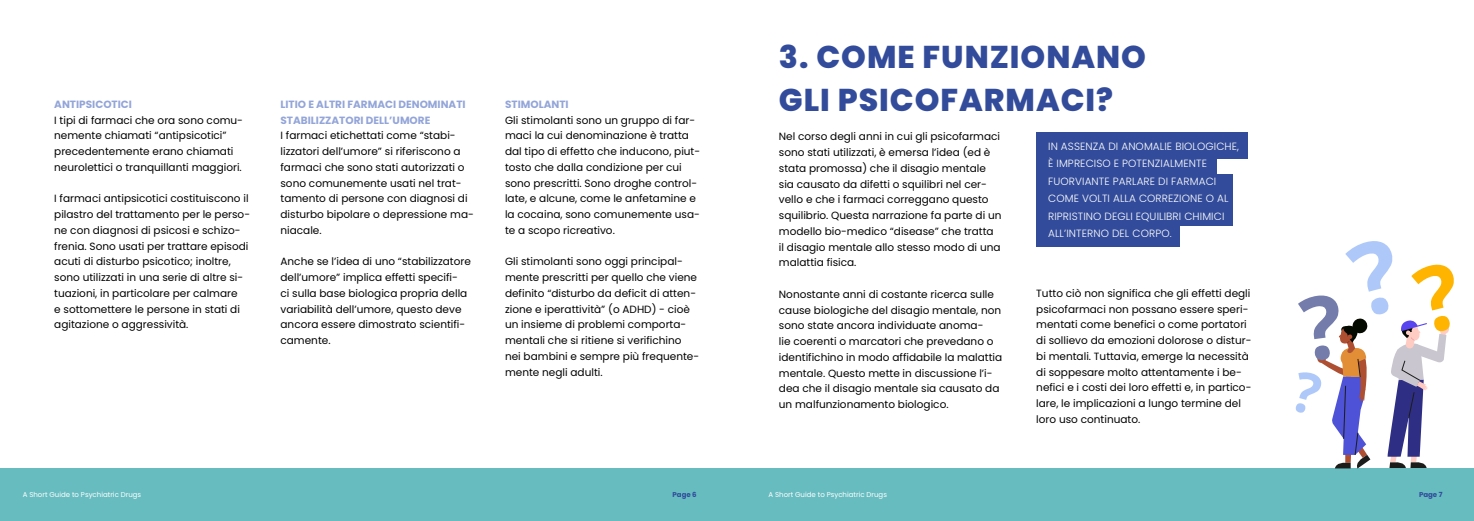
<style>
.page{position:relative;width:1474px;height:521px;background:#fff}
.page>*{position:absolute;margin:0;border:0;box-sizing:border-box;transform-origin:0 0}
.t1{font:800 31.5px/42.9px "Poppins";letter-spacing:.03em;color:#324b9a}
.t2{font:10.5px/15.8px "Poppins";color:#000}
.t3{font:300 10.5px/17.5px "Poppins";letter-spacing:.01em;color:#fff}
.t4{font:700 10.5px/15.8px "Poppins";color:#93a5d9}
.t5{font:7px "Poppins";color:#fff}
.t6{font:700 7px "Poppins";color:#314b9b}
</style>
<div class="page">
<div style="left:737px;top:468px;width:736px;height:53px;background:#67bcc0"></div>
<div style="left:0;top:468px;width:737px;height:53px;background:#67bcc0"></div>
<div style="left:1036px;top:175px;width:197px;height:51px;background:#324b9a"></div>
<div style="left:1036px;top:153px;width:180px;height:25px;background:#324b9a"></div>
<div style="left:1036px;top:206px;width:143px;height:41px;background:#324b9a"></div>
<div style="left:1036px;top:132px;width:211px;height:26px;background:#324b9a"></div>
<svg style="left:1295px;top:241px;width:158px;height:227px"></svg>
<p class="t4" style="left:54px;top:96px;width:79px">ANTIPSICOTICI</p>
<p class="t2" style="left:54px;top:112px;width:190px">I tipi di farmaci che ora sono comu&shy;nemente chiamati “antipsicotici” precedentemente erano chiamati neurolettici o tranquillanti maggiori.</p>
<p class="t2" style="left:54px;top:191px;width:197px">I farmaci antipsicotici costituiscono il pilastro del trattamento per le perso&shy;ne con diagnosi di psicosi e schizo&shy;frenia. Sono usati per trattare episodi acuti di disturbo psicotico; inoltre, sono utilizzati in una serie di altre si&shy;tuazioni, in particolare per calmare<br>e sottomettere le persone in stati di agitazione o aggressività.</p>
<p class="t4" style="left:280px;top:96px;width:187px">LITIO E ALTRI FARMACI DENOMINATI<br>STABILIZZATORI DELL’UMORE</p>
<p class="t2" style="left:280px;top:128px;width:195px">I farmaci etichettati come “stabi&shy;lizzatori dell’umore” si riferiscono a farmaci che sono stati autorizzati o sono comunemente usati nel trat&shy;tamento di persone con diagnosi di disturbo bipolare o depressione ma&shy;niacale.</p>
<p class="t2" style="left:280px;top:254px;width:192px">Anche se l’idea di uno “stabilizzatore dell’umore” implica effetti specifi-<br>ci sulla base biologica propria della variabilità dell’umore, questo deve ancora essere dimostrato scientifi&shy;camente.</p>
<p class="t4" style="left:505px;top:96px;width:65px">STIMOLANTI</p>
<p class="t2" style="left:505px;top:112px;width:197px">Gli stimolanti sono un gruppo di far&shy;maci la cui denominazione è tratta dal tipo di effetto che inducono, piut&shy;tosto che dalla condizione per cui sono prescritti. Sono droghe control&shy;late, e alcune, come le anfetamine e la cocaina, sono comunemente usa&shy;te a scopo ricreativo.</p>
<p class="t2" style="left:505px;top:254px;width:196px">Gli stimolanti sono oggi principal&shy;mente prescritti per quello che viene definito “disturbo da deficit di atten&shy;zione e iperattività” (o ADHD) - cioè un insieme di problemi comporta&shy;mentali che si ritiene si verifichino nei bambini e sempre più frequente&shy;mente negli adulti.</p>
<h1 class="t1" style="left:779px;top:36px;width:368px">3. COME FUNZIONANO<br>GLI PSICOFARMACI?</h1>
<p class="t2" style="left:779px;top:129px;width:224px">Nel corso degli anni in cui gli psicofarmaci sono stati utilizzati, è emersa l’idea (ed è stata promossa) che il disagio mentale sia causato da difetti o squilibri nel cer&shy;vello e che i farmaci correggano questo squilibrio. Questa narrazione fa parte di un modello bio-medico “disease” che tratta<br>il disagio mentale allo stesso modo di una malattia fisica.</p>
<p class="t2" style="left:779px;top:286px;width:225px">Nonostante anni di costante ricerca sulle cause biologiche del disagio mentale, non sono state ancora individuate anoma-<br>lie coerenti o marcatori che prevedano o identifichino in modo affidabile la malattia mentale. Questo mette in discussione l’i&shy;dea che il disagio mentale sia causato da un malfunzionamento biologico.</p>
<p class="t3" style="left:1048px;top:138px;width:192px">IN ASSENZA DI ANOMALIE BIOLOGICHE,<br>È IMPRECISO E POTENZIALMENTE<br>FUORVIANTE PARLARE DI FARMACI<br>COME VOLTI ALLA CORREZIONE O AL<br>RIPRISTINO DEGLI EQUILIBRI CHIMICI<br>ALL’INTERNO DEL CORPO.</p>
<p class="t2" style="left:1036px;top:285px;width:217px">Tutto ciò non significa che gli effetti degli psicofarmaci non possano essere speri&shy;mentati come benefici o come portatori di sollievo da emozioni dolorose o distur&shy;bi mentali. Tuttavia, emerge la necessità di soppesare molto attentamente i be&shy;nefici e i costi dei loro effetti e, in partico&shy;lare, le implicazioni a lungo termine del loro uso continuato.</p>
<p class="t5" style="left:23px;top:491px;width:120px">A Short Guide to Psychiatric Drugs</p>
<p class="t6" style="left:672px;top:491px;width:26px">Page 6</p>
<p class="t5" style="left:768px;top:491px;width:120px">A Short Guide to Psychiatric Drugs</p>
<p class="t6" style="left:1418px;top:491px;width:25px">Page 7</p>
</div>
